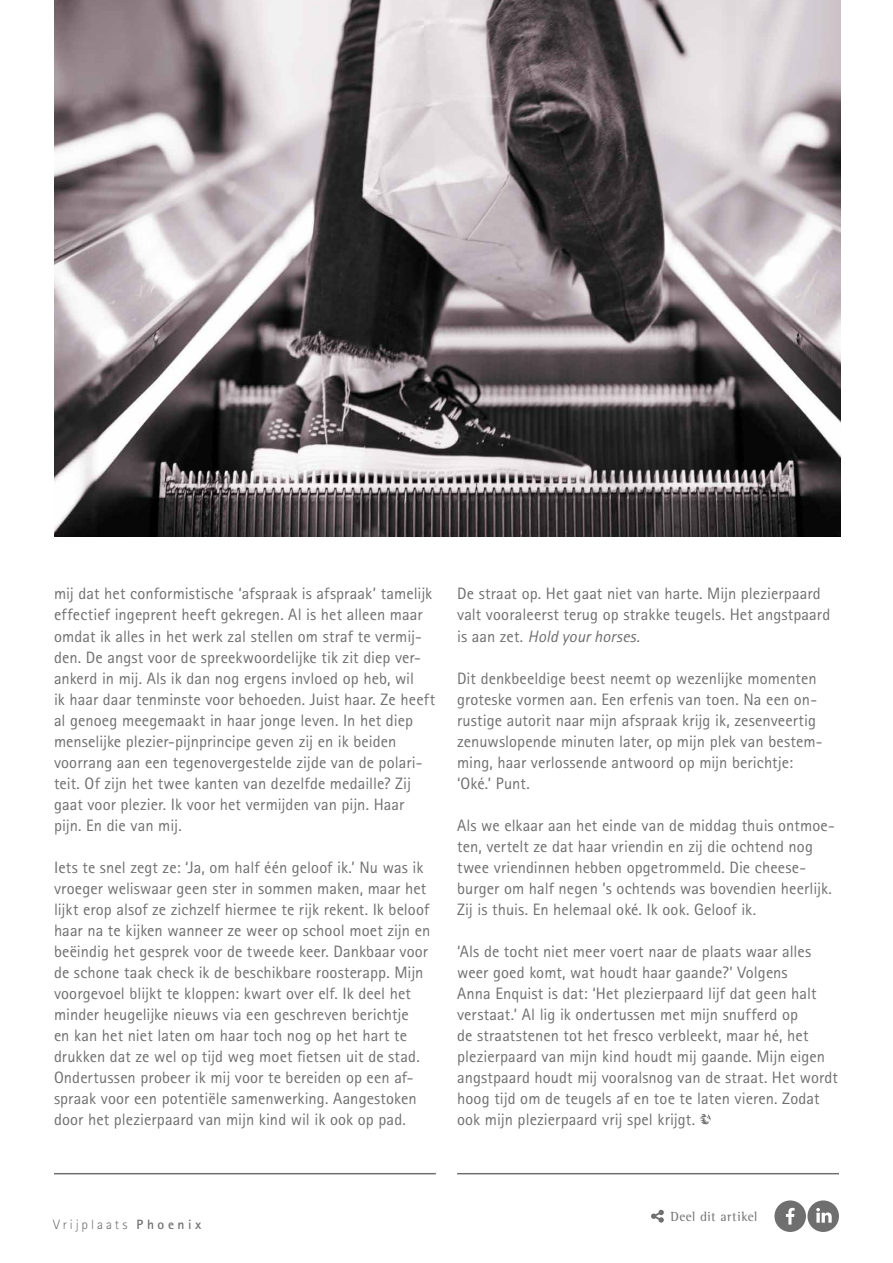
<style>
.page{position:relative;width:893px;height:1263px;background:#fff}
.page>*{position:absolute;margin:0;border:0;box-sizing:border-box;transform-origin:0 0}
.t1{font:16.5px/21px "Rotis Sans Serif Std";letter-spacing:.005em;color:#706f6f}
.t2{font:300 13.5px "Rotis Sans Serif Std";letter-spacing:.22em;color:#706f6f}
.t3{font:13.5px "Rotis Semi Serif Std";letter-spacing:.035em;color:#706f6f}
.s1{font-style:italic}
.s2{font-weight:700}
</style>
<div class="page">
<svg style="left:700px;top:1114px;width:11px;height:10px"></svg>
<hr style="left:54px;top:1173px;width:382px;height:1px;background:#706f6f">
<hr style="left:457px;top:1173px;width:382px;height:1px;background:#706f6f">
<img style="left:54px;top:0;width:787px;height:536px">
<svg style="left:651px;top:1210px;width:13px;height:12px"></svg>
<svg style="left:774px;top:1200px;width:65px;height:32px"></svg>
<p class="t1" style="left:54px;top:583px;width:383px">mij dat het conformistische ‘afspraak is afspraak’ tamelijk effectief ingeprent heeft gekregen. Al is het alleen maar omdat ik alles in het werk zal stellen om straf te vermij&shy;den. De angst voor de spreekwoordelijke tik zit diep ver&shy;ankerd in mij. Als ik dan nog ergens invloed op heb, wil<br>ik haar daar tenminste voor behoeden. Juist haar. Ze heeft al genoeg meegemaakt in haar jonge leven. In het diep menselijke plezier-pijnprincipe geven zij en ik beiden voorrang aan een tegenovergestelde zijde van de polari&shy;teit. Of zijn het twee kanten van dezelfde medaille? Zij gaat voor plezier. Ik voor het vermijden van pijn. Haar pijn. En die van mij.</p>
<p class="t1" style="left:54px;top:856px;width:378px">Iets te snel zegt ze: ‘Ja, om half één geloof ik.’ Nu was ik vroeger weliswaar geen ster in sommen maken, maar het lijkt erop alsof ze zichzelf hiermee te rijk rekent. Ik beloof haar na te kijken wanneer ze weer op school moet zijn en beëindig het gesprek voor de tweede keer. Dankbaar voor de schone taak check ik de beschikbare roosterapp. Mijn voorgevoel blijkt te kloppen: kwart over elf. Ik deel het minder heugelijke nieuws via een geschreven berichtje<br>en kan het niet laten om haar toch nog op het hart te drukken dat ze wel op tijd weg moet fietsen uit de stad.<br>Ondertussen probeer ik mij voor te bereiden op een af&shy;spraak voor een potentiële samenwerking. Aangestoken door het plezierpaard van mijn kind wil ik ook op pad.</p>
<p class="t1" style="left:457px;top:583px;width:375px">De straat op. Het gaat niet van harte. Mijn plezierpaard valt vooraleerst terug op strakke teugels. Het angstpaard is aan zet. <span class="s1">Hold your horses.</span></p>
<p class="t1" style="left:457px;top:667px;width:367px">Dit denkbeeldige beest neemt op wezenlijke momenten groteske vormen aan. Een erfenis van toen. Na een on&shy;rustige autorit naar mijn afspraak krijg ik, zesenveertig zenuwslopende minuten later, op mijn plek van bestem&shy;ming, haar verlossende antwoord op mijn berichtje: ‘Oké.’ Punt.</p>
<p class="t1" style="left:457px;top:814px;width:379px">Als we elkaar aan het einde van de middag thuis ontmoe&shy;ten, vertelt ze dat haar vriendin en zij die ochtend nog twee vriendinnen hebben opgetrommeld. Die cheese&shy;burger om half negen ’s ochtends was bovendien heerlijk.<br>Zij is thuis. En helemaal oké. Ik ook. Geloof ik.</p>
<p class="t1" style="left:457px;top:940px;width:382px">‘Als de tocht niet meer voert naar de plaats waar alles weer goed komt, wat houdt haar gaande?’ Volgens<br>Anna Enquist is dat: ‘Het plezierpaard lijf dat geen halt verstaat.’ Al lig ik ondertussen met mijn snufferd op<br>de straatstenen tot het fresco verbleekt, maar hé, het plezierpaard van mijn kind houdt mij gaande. Mijn eigen angstpaard houdt mij vooralsnog van de straat. Het wordt hoog tijd om de teugels af en toe te laten vieren. Zodat ook mijn plezierpaard vrij spel krijgt.</p>
<p class="t2" style="left:53px;top:1217px;width:150px">Vrijplaats <span class="s2">Phoenix</span></p>
<p class="t3" style="left:670px;top:1208px;width:89px">Deel dit artikel</p>
</div>
